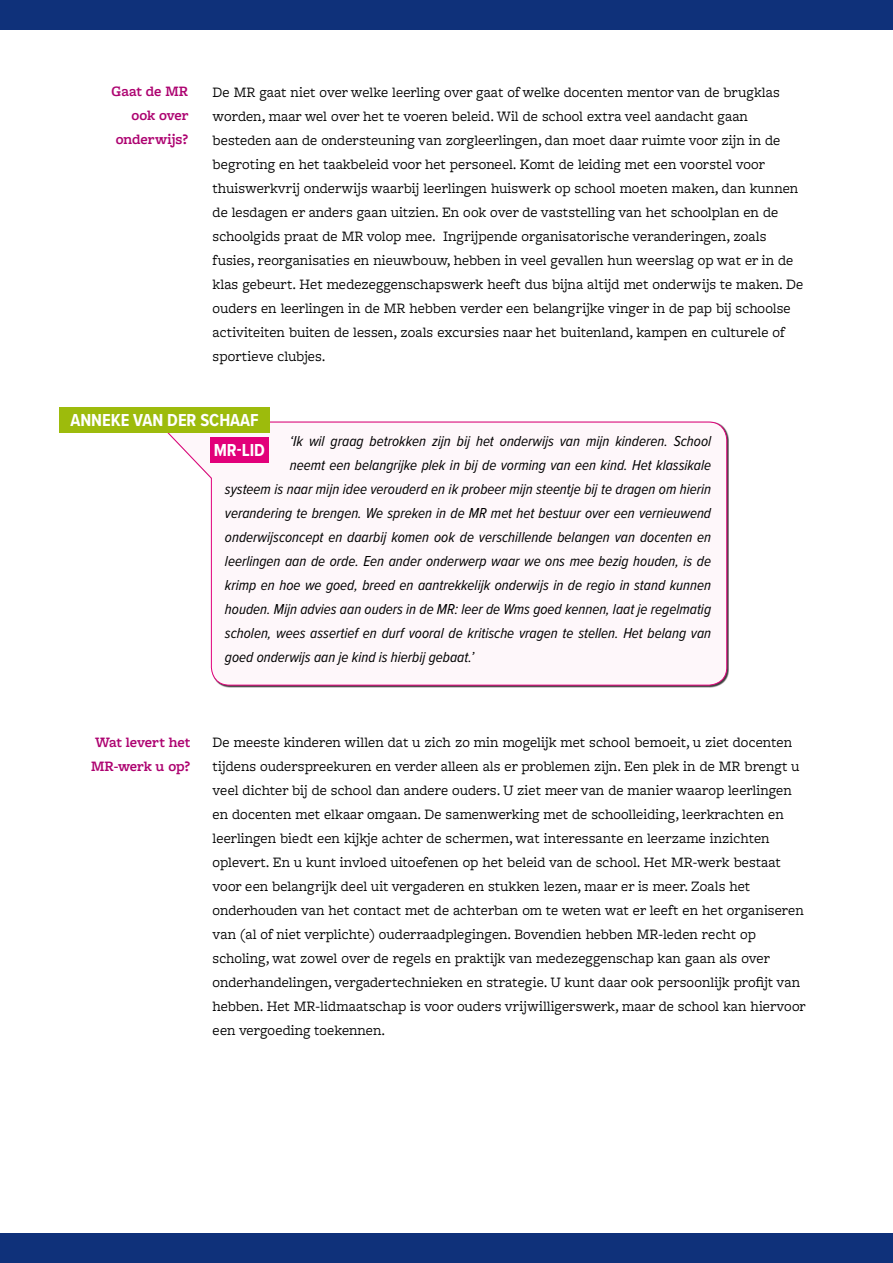
<style>
.page{position:relative;width:893px;height:1263px;background:#fff}
.page>*{position:absolute;margin:0;border:0;box-sizing:border-box;transform-origin:0 0}
.t1{font:700 18px/29.7px "Proxima Nova Cond";color:#fff}
.t2{font:15px/24px "Freight Macro Pro";color:#000}
.t3{font:italic 15px "Proxima Nova Cond";color:#000}
.t4{font:600 15px/24px "Freight Macro Pro";letter-spacing:-.005em;color:#ad0270;text-align:right}
</style>
<div class="page">
<div style="left:0;top:1233px;width:893px;height:30px;background:#0f317a"></div>
<div style="left:0;top:0;width:893px;height:30px;background:#0f317a"></div>
<svg style="left:167px;top:421px;width:560px;height:265px"></svg>
<div style="left:60px;top:407px;width:210px;height:26px;background:#9dbb0c"></div>
<div style="left:210px;top:437px;width:59px;height:25px;background:#e2007a"></div>
<p class="t4" style="left:112px;top:79px;width:79px">Gaat de MR ook over onderwijs?</p>
<p class="t2" style="left:213px;top:79px;width:592px">De MR gaat niet over welke leerling over gaat of welke docenten mentor van de brugklas worden, maar wel over het te voeren beleid. Wil de school extra veel aandacht gaan besteden aan de ondersteuning van zorgleerlingen, dan moet daar ruimte voor zijn in de begroting en het taakbeleid voor het personeel. Komt de leiding met een voorstel voor thuiswerkvrij onderwijs waarbij leerlingen huiswerk op school moeten maken, dan kunnen de lesdagen er anders gaan uitzien. En ook over de vaststelling van het schoolplan en de schoolgids praat de MR volop mee. Ingrijpende organisatorische veranderingen, zoals fusies, reorganisaties en nieuwbouw, hebben in veel gevallen hun weerslag op wat er in de klas gebeurt. Het medezeggenschapswerk heeft dus bijna altijd met onderwijs te maken. De ouders en leerlingen in de MR hebben verder een belangrijke vinger in de pap bij schoolse activiteiten buiten de lessen, zoals excursies naar het buitenland, kampen en culturele of sportieve clubjes.</p>
<p class="t1" style="left:214px;top:406px;width:53px;text-indent:-143px">ANNEKE VAN DER SCHAAF<br>MR-LID</p>
<p class="t3" style="left:290px;top:432px;width:423px">‘Ik wil graag betrokken zijn bij het onderwijs van mijn kinderen. School</p>
<p class="t3" style="left:290px;top:456px;width:423px">neemt een belangrijke plek in bij de vorming van een kind. Het klassikale</p>
<p class="t3" style="left:225px;top:480px;width:488px">systeem is naar mijn idee verouderd en ik probeer mijn steentje bij te dragen om hierin</p>
<p class="t3" style="left:225px;top:504px;width:488px">verandering te brengen. We spreken in de MR met het bestuur over een vernieuwend</p>
<p class="t3" style="left:225px;top:528px;width:488px">onderwijsconcept en daarbij komen ook de verschillende belangen van docenten en</p>
<p class="t3" style="left:225px;top:552px;width:488px">leerlingen aan de orde. Een ander onderwerp waar we ons mee bezig houden, is de</p>
<p class="t3" style="left:225px;top:576px;width:488px">krimp en hoe we goed, breed en aantrekkelijk onderwijs in de regio in stand kunnen</p>
<p class="t3" style="left:225px;top:600px;width:488px">houden. Mijn advies aan ouders in de MR: leer de Wms goed kennen, laat je regelmatig</p>
<p class="t3" style="left:225px;top:624px;width:488px">scholen, wees assertief en durf vooral de kritische vragen te stellen. Het belang van</p>
<p class="t3" style="left:225px;top:648px;width:251px">goed onderwijs aan je kind is hierbij gebaat.’</p>
<p class="t4" style="left:91px;top:730px;width:101px;text-align:left">Wat levert het<br>MR-werk u op?</p>
<p class="t2" style="left:213px;top:730px;width:595px">De meeste kinderen willen dat u zich zo min mogelijk met school bemoeit, u ziet docenten tijdens ouderspreekuren en verder alleen als er problemen zijn. Een plek in de MR brengt u veel dichter bij de school dan andere ouders. U ziet meer van de manier waarop leerlingen en docenten met elkaar omgaan. De samenwerking met de schoolleiding, leerkrachten en leerlingen biedt een kijkje achter de schermen, wat interessante en leerzame inzichten oplevert. En u kunt invloed uitoefenen op het beleid van de school. Het MR-werk bestaat voor een belangrijk deel uit vergaderen en stukken lezen, maar er is meer. Zoals het onderhouden van het contact met de achterban om te weten wat er leeft en het organiseren van (al of niet verplichte) ouderraadplegingen. Bovendien hebben MR-leden recht op scholing, wat zowel over de regels en praktijk van medezeggenschap kan gaan als over onderhandelingen, vergadertechnieken en strategie. U kunt daar ook persoonlijk profijt van hebben. Het MR-lidmaatschap is voor ouders vrijwilligerswerk, maar de school kan hiervoor een vergoeding toekennen.</p>
</div>
